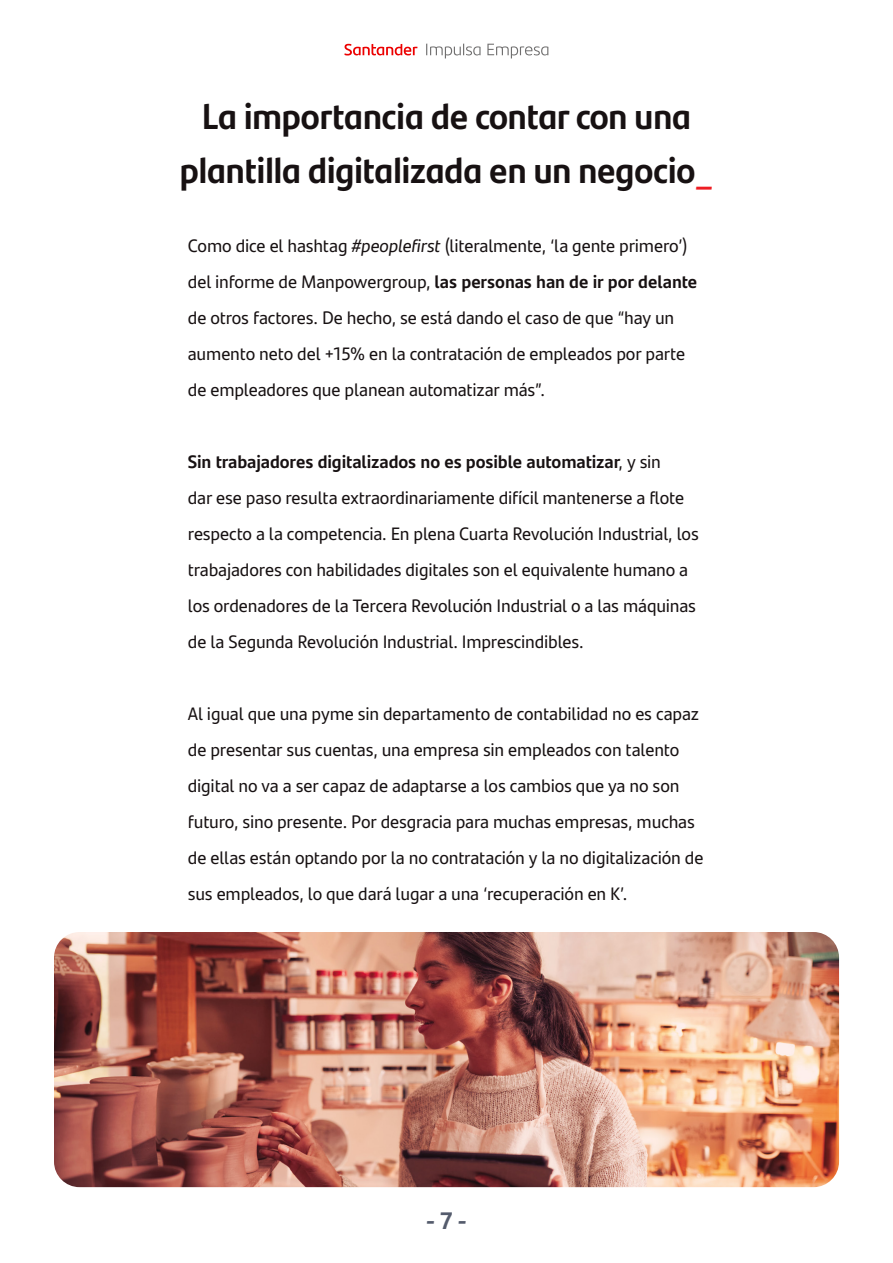
<style>
.page{position:relative;width:893px;height:1263px;background:#fff}
.page>*{position:absolute;margin:0;border:0;box-sizing:border-box;transform-origin:0 0}
.t1{font:700 36px/54px "Santander Headline";color:#171112;text-align:center}
.t2{font:700 24px "Santander Headline";color:#545b6c}
.t3{font:18px/36px "Santander Text";letter-spacing:-.01em;color:#171112}
.s1{color:#ee1d23}
.s2{font-style:italic}
.s3{font-weight:700}
</style>
<div class="page">
<svg style="left:344px;top:44px;width:73px;height:12px"></svg>
<svg style="left:426px;top:44px;width:55px;height:14px"></svg>
<svg style="left:487px;top:44px;width:61px;height:14px"></svg>
<img style="left:54px;top:932px;width:785px;height:255px">
<p class="t1" style="left:180px;top:87px;width:535px">La importancia de contar con una plantilla digitalizada en un negocio<span class="s1">_</span></p>
<p class="t3" style="left:188px;top:227px;width:511px">Como dice el hashtag <span class="s2">#peoplefirst</span> (literalmente, ‘la gente primero’) del informe de Manpowergroup, <span class="s3">las personas han de ir por delante </span>de otros factores. De hecho, se está dando el caso de que “hay un aumento neto del +15% en la contratación de empleados por parte de empleadores que planean automatizar más”.</p>
<p class="t3" style="left:188px;top:443px;width:512px"><span class="s3">Sin trabajadores digitalizados no es posible automatizar</span>, y sin<br>dar ese paso resulta extraordinariamente difícil mantenerse a flote respecto a la competencia. En plena Cuarta Revolución Industrial, los trabajadores con habilidades digitales son el equivalente humano a los ordenadores de la Tercera Revolución Industrial o a las máquinas de la Segunda Revolución Industrial. Imprescindibles.</p>
<p class="t3" style="left:188px;top:695px;width:517px">Al igual que una pyme sin departamento de contabilidad no es capaz de presentar sus cuentas, una empresa sin empleados con talento digital no va a ser capaz de adaptarse a los cambios que ya no son futuro, sino presente. Por desgracia para muchas empresas, muchas de ellas están optando por la no contratación y la no digitalización de sus empleados, lo que dará lugar a una ‘recuperación en K’.</p>
<h2 class="t2" style="left:426px;top:1202px;width:42px">- 7 -</h2>
</div>
